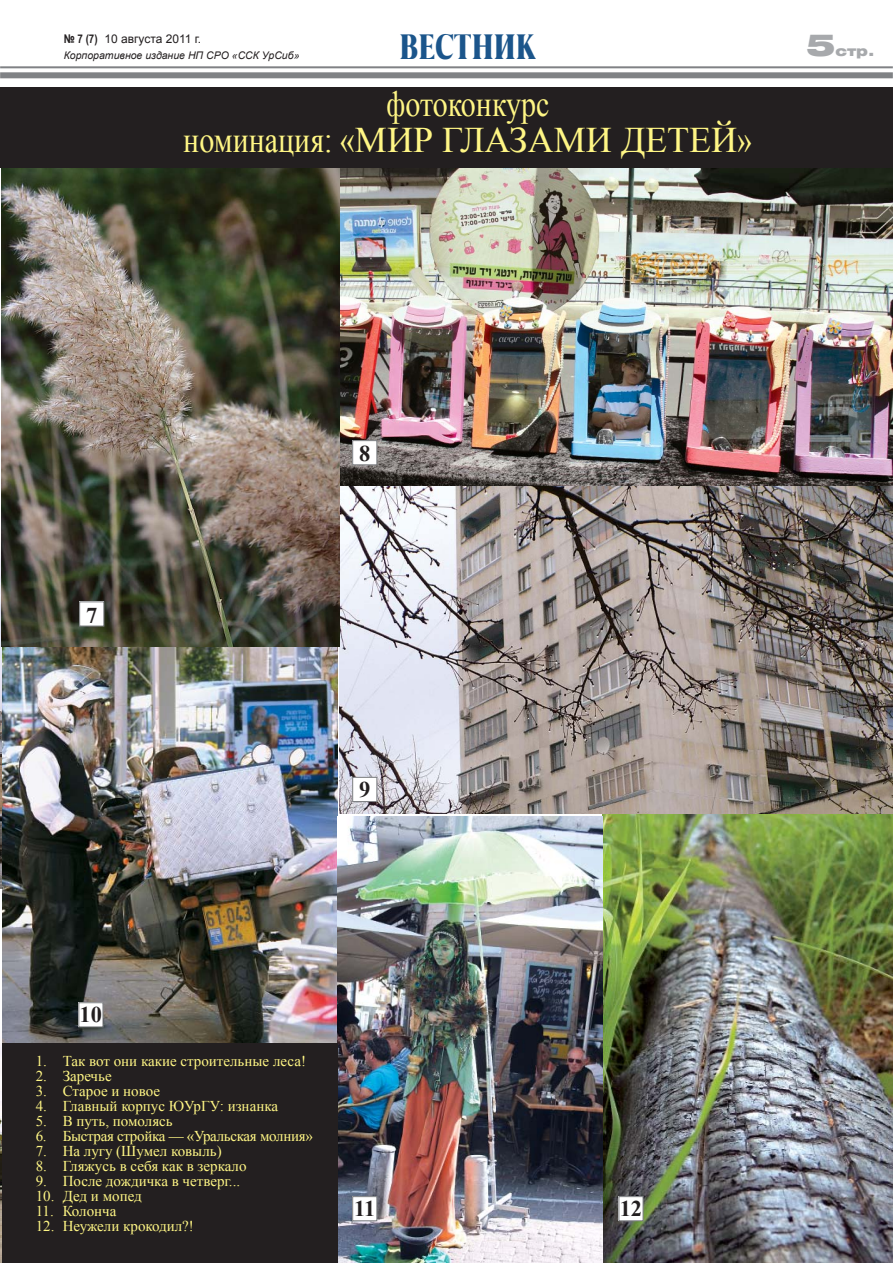
<style>
.page{position:relative;width:893px;height:1263px;background:#fff}
.page>*{position:absolute;margin:0;border:0;box-sizing:border-box;transform-origin:0 0}
.t1{font:36px/36px "Times New Roman";color:#fff685;text-align:center;scale:.83 1}
.t2{font:30px "Troover Roman";color:#1b558b}
.t3{font:900 30px "Helios Ext";color:#a7a9ac}
.t4{font:700 22.5px "Times New Roman";color:#231f20}
.t5{font:15px "Times New Roman";color:#fff685}
.t6{font:15px "Times New Roman";letter-spacing:-.02em;color:#fff685}
.t7{font:900 13.5px "Helios Ext";color:#a7a9ac}
.t8{font:12px "Arial";color:#231f20}
.t9{font:italic 10.5px "Arial";color:#231f20}
.s1{font-family:"Arial Narrow";font-weight:700}
</style>
<div class="page">
<hr style="left:0;top:66px;width:893px;height:2px;background:#808285">
<div style="left:0;top:72px;width:893px;height:6px;background:#808285"></div>
<img style="left:1px;top:646px;width:337px;height:398px">
<img style="left:602px;top:813px;width:291px;height:450px">
<img style="left:338px;top:816px;width:264px;height:446px">
<img style="left:339px;top:485px;width:554px;height:328px">
<img style="left:339px;top:168px;width:554px;height:317px">
<img style="left:0;top:1047px;width:1px;height:216px">
<img style="left:0;top:553px;width:1px;height:336px">
<img style="left:1px;top:168px;width:338px;height:478px">
<div style="left:2px;top:1044px;width:336px;height:219px;background:#231f20"></div>
<div style="left:0;top:87px;width:893px;height:81px;background:#231f20"></div>
<div style="left:80px;top:602px;width:24px;height:24px;background:#fff"></div>
<div style="left:79px;top:601px;width:25px;height:26px;border:1px solid #808285"></div>
<div style="left:79px;top:1003px;width:24px;height:24px;background:#fff"></div>
<div style="left:78px;top:1002px;width:25px;height:25px;border:1px solid #808285"></div>
<div style="left:353px;top:441px;width:24px;height:24px;background:#fff"></div>
<div style="left:352px;top:440px;width:25px;height:25px;border:1px solid #808285"></div>
<div style="left:353px;top:777px;width:24px;height:25px;background:#fff"></div>
<div style="left:352px;top:777px;width:25px;height:25px;border:1px solid #808285"></div>
<div style="left:353px;top:1197px;width:24px;height:24px;background:#fff"></div>
<div style="left:352px;top:1196px;width:25px;height:25px;border:1px solid #808285"></div>
<div style="left:619px;top:1197px;width:24px;height:24px;background:#fff"></div>
<div style="left:618px;top:1196px;width:25px;height:25px;border:1px solid #808285"></div>
<p class="t8" style="left:64px;top:32px;width:139px"><span class="s1">№ 7 (7)</span> 10 августа 2011 г.</p>
<p class="t9" style="left:64px;top:50px;width:237px">Корпоративное издание НП СРО «ССК УрСиб»</p>
<h2 class="t2" style="left:399px;top:33px;width:138px">ВЕСТНИК</h2>
<h2 class="t3" style="left:806px;top:33px;width:30px">5</h2>
<p class="t7" style="left:835px;top:46px;width:41px">стр.</p>
<h1 class="t1" style="left:183px;top:86px;width:687px">фотоконкурс<br>номинация: «МИР ГЛАЗАМИ ДЕТЕЙ»</h1>
<h3 class="t4" style="left:86px;top:602px;width:13px">7</h3>
<h3 class="t4" style="left:359px;top:441px;width:13px">8</h3>
<h3 class="t4" style="left:359px;top:776px;width:13px">9</h3>
<h3 class="t4" style="left:80px;top:1002px;width:24px">10</h3>
<p class="t5" style="left:36px;top:1053px;width:272px">1. Так вот они какие строительные леса!</p>
<p class="t5" style="left:36px;top:1068px;width:78px">2. Заречье</p>
<p class="t5" style="left:36px;top:1083px;width:126px">3. Старое и новое</p>
<p class="t5" style="left:36px;top:1098px;width:244px">4. Главный корпус ЮУрГУ: изнанка</p>
<p class="t5" style="left:36px;top:1113px;width:139px">5. В путь, помолясь</p>
<p class="t6" style="left:36px;top:1128px;width:279px">6. Быстрая стройка — «Уральская молния»</p>
<p class="t5" style="left:36px;top:1143px;width:187px">7. На лугу (Шумел ковыль)</p>
<p class="t5" style="left:36px;top:1158px;width:212px">8. Гляжусь в себя как в зеркало</p>
<p class="t5" style="left:36px;top:1173px;width:206px">9. После дождичка в четверг...</p>
<p class="t5" style="left:36px;top:1188px;width:108px">10. Дед и мопед</p>
<p class="t5" style="left:36px;top:1203px;width:82px">11. Колонча</p>
<p class="t5" style="left:36px;top:1218px;width:160px">12. Неужели крокодил?!</p>
<h3 class="t4" style="left:354px;top:1196px;width:23px">11</h3>
<h3 class="t4" style="left:620px;top:1196px;width:24px">12</h3>
</div>
